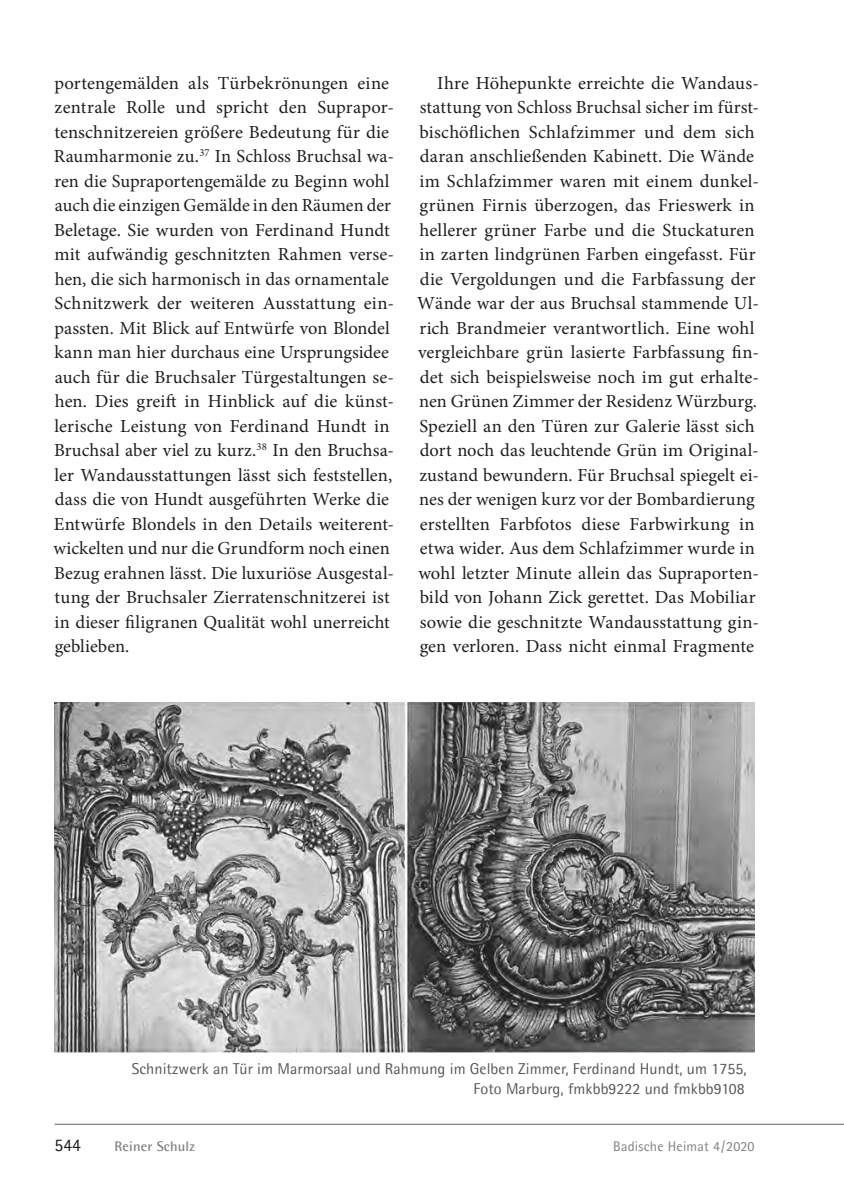
<style>
.page{position:relative;width:844px;height:1191px;background:#fff}
.page>*{position:absolute;margin:0;border:0;box-sizing:border-box;transform-origin:0 0}
.t1{font:18.38px/24.5px "Minion Pro";letter-spacing:.005em;color:#1d1e1f}
.t2{font:17.5px "Agfa Rotis Semisans";color:#1d1e1f}
.t3{font:15.75px/20.1px "Agfa Rotis Semisans";letter-spacing:.005em;color:#57585a;text-align:right}
.t4{font:14px "Agfa Rotis Semisans";letter-spacing:.015em;color:#808285}
.t5{font:700 14px "Agfa Rotis Semisans";letter-spacing:.015em;color:#808285}
</style>
<div class="page">
<hr style="left:55px;top:1124px;width:788px;height:1px;background:#636366">
<img style="left:55px;top:702px;width:699px;height:350px">
<p class="t1" style="left:53px;top:72px;width:342px">portengemälden als Türbekrönungen eine zentrale Rolle und spricht den Suprapor&shy;tenschnitzereien größere Bedeutung für die Raumharmonie zu.<sup>37</sup> In Schloss Bruchsal wa&shy;ren die Supraportengemälde zu Beginn wohl auch die einzigen Gemälde in den Räumen der Beletage. Sie wurden von Ferdinand Hundt mit aufwändig geschnitzten Rahmen verse&shy;hen, die sich harmonisch in das ornamentale Schnitzwerk der weiteren Ausstattung ein&shy;passten. Mit Blick auf Entwürfe von Blondel kann man hier durchaus eine Ursprungsidee auch für die Bruchsaler Türgestaltungen se&shy;hen. Dies greift in Hinblick auf die künst&shy;lerische Leistung von Ferdinand Hundt in Bruchsal aber viel zu kurz.<sup>38</sup> In den Bruchsa&shy;ler Wandausstattungen lässt sich feststellen, dass die von Hundt ausgeführten Werke die Entwürfe Blondels in den Details weiterent&shy;wickelten und nur die Grundform noch einen Bezug erahnen lässt. Die luxuriöse Ausgestal&shy;tung der Bruchsaler Zierratenschnitzerei ist in dieser filigranen Qualität wohl unerreicht geblieben.</p>
<p class="t1" style="left:417px;top:72px;width:343px;text-indent:20px">Ihre Höhepunkte erreichte die Wandaus&shy;stattung von Schloss Bruchsal sicher im fürst&shy;bischöflichen Schlafzimmer und dem sich daran anschließenden Kabinett. Die Wände im Schlafzimmer waren mit einem dunkel&shy;grünen Firnis überzogen, das Frieswerk in hellerer grüner Farbe und die Stuckaturen in zarten lindgrünen Farben eingefasst. Für die Vergoldungen und die Farbfassung der Wände war der aus Bruchsal stammende Ul&shy;rich Brandmeier verantwortlich. Eine wohl vergleichbare grün lasierte Farbfassung fin&shy;det sich beispielsweise noch im gut erhalte&shy;nen Grünen Zimmer der Residenz Würzburg.<br>Speziell an den Türen zur Galerie lässt sich dort noch das leuchtende Grün im Original&shy;zustand bewundern. Für Bruchsal spiegelt ei&shy;nes der wenigen kurz vor der Bombardierung erstellten Farbfotos diese Farbwirkung in etwa wider. Aus dem Schlafzimmer wurde in wohl letzter Minute allein das Supraporten&shy;bild von Johann Zick gerettet. Das Mobiliar sowie die geschnitzte Wandausstattung gin&shy;gen verloren. Dass nicht einmal Fragmente</p>
<p class="t3" style="left:132px;top:1058px;width:616px">Schnitzwerk an Tür im Marmorsaal und Rahmung im Gelben Zimmer, Ferdinand Hundt, um 1755,<br>Foto Marburg, fmkbb9222 und fmkbb9108</p>
<p class="t2" style="left:55px;top:1134px;width:28px">544</p>
<p class="t5" style="left:114px;top:1137px;width:82px">Reiner Schulz</p>
<p class="t4" style="left:613px;top:1137px;width:143px">Badische Heimat 4 / 2020</p>
</div>
